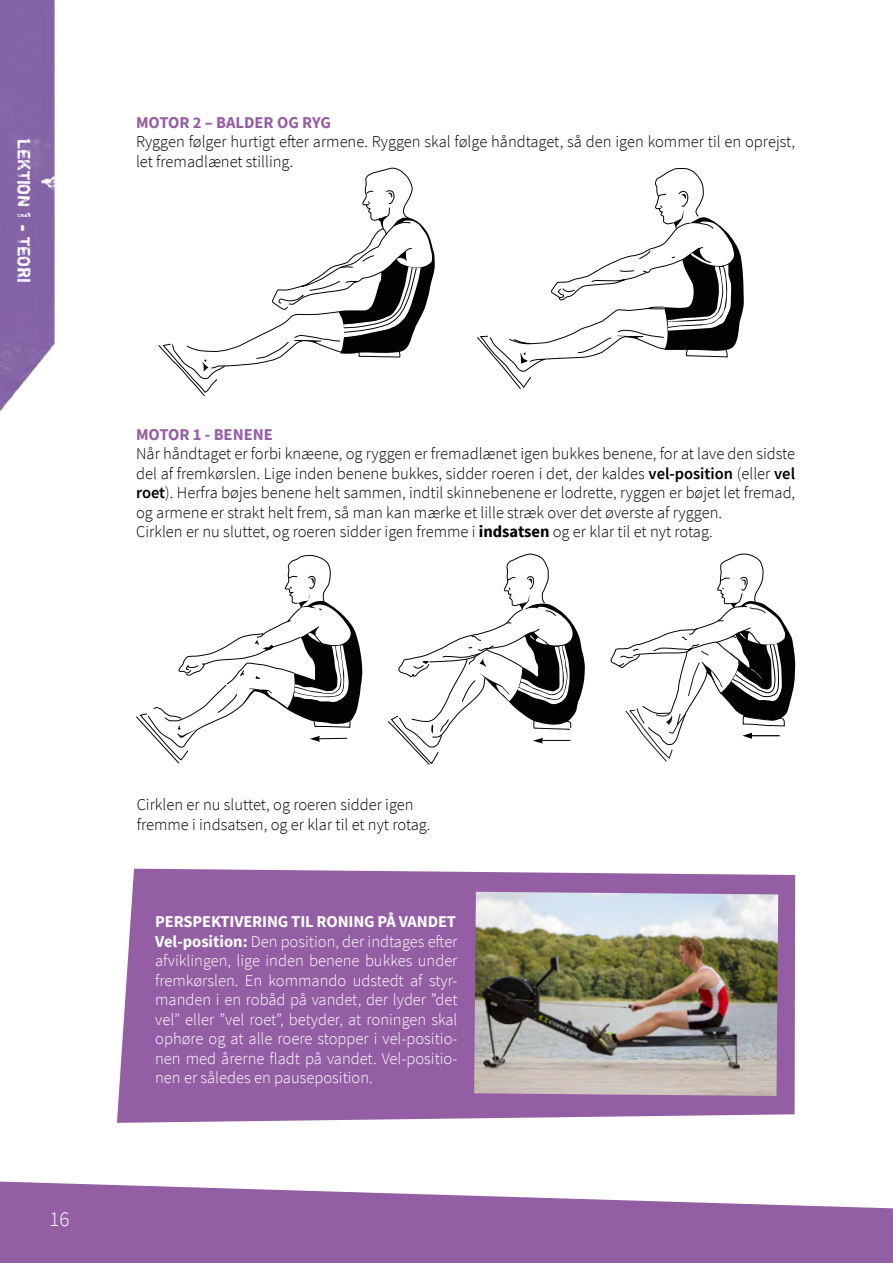
<style>
.page{position:relative;width:893px;height:1263px;background:#fff}
.page>*{position:absolute;margin:0;border:0;box-sizing:border-box;transform-origin:0 0}
.t1{font:300 21px "Source Sans Pro";color:#fff}
.t2{font:18px "Shortcut";color:#fff}
.t3{font:300 16.5px/19.5px "Source Sans Pro";color:#000}
.t4{font:300 16.5px/19.5px "Source Sans Pro";color:#fff;text-align:justify}
.t5{font:700 16.5px "Source Sans Pro";color:#945ea4}
.s1{font-weight:600}
.s2{font-weight:700}
</style>
<div class="page">
<img style="left:0;top:0;width:55px;height:412px">
<svg style="left:136px;top:555px;width:226px;height:208px"></svg>
<svg style="left:117px;top:869px;width:678px;height:254px;background:#9a68a9"></svg>
<img style="left:474px;top:892px;width:304px;height:204px">
<svg style="left:610px;top:554px;width:185px;height:207px"></svg>
<svg style="left:0;top:1181px;width:893px;height:82px;fill:#945ea4"></svg>
<svg style="left:477px;top:168px;width:267px;height:221px"></svg>
<svg style="left:158px;top:168px;width:277px;height:228px"></svg>
<svg style="left:388px;top:554px;width:197px;height:211px"></svg>
<p class="t2" style="left:35px;top:139px;width:145px;rotate:90deg">LEKTION 1 - TEORI</p>
<p class="t5" style="left:136px;top:111px;width:196px">MOTOR 2 – BALDER OG RYG</p>
<p class="t3" style="left:136px;top:132px;width:661px">Ryggen følger hurtigt efter armene. Ryggen skal følge håndtaget, så den igen kommer til en oprejst, let fremadlænet stilling.</p>
<p class="t5" style="left:136px;top:423px;width:138px">MOTOR 1 - BENENE</p>
<p class="t3" style="left:136px;top:444px;width:661px">Når håndtaget er forbi knæene, og ryggen er fremadlænet igen bukkes benene, for at lave den sidste del af fremkørslen. Lige inden benene bukkes, sidder roeren i det, der kaldes <span class="s1">vel-position</span> (eller <span class="s1">vel roet</span>). Herfra bøjes benene helt sammen, indtil skinnebenene er lodrette, ryggen er bøjet let fremad, og armene er strakt helt frem, så man kan mærke et lille stræk over det øverste af ryggen.<br>Cirklen er nu sluttet, og roeren sidder igen fremme i <span class="s2">indsatsen</span> og er klar til et nyt rotag.</p>
<p class="t1" style="left:49px;top:1206px;width:22px">16</p>
<p class="t3" style="left:137px;top:795px;width:295px">Cirklen er nu sluttet, og roeren sidder igen fremme i indsatsen, og er klar til et nyt rotag.</p>
<p class="t4" style="left:155px;top:912px;width:304px"><span class="s2">PERSPEKTIVERING TIL RONING PÅ VANDET Vel-position:</span> Den position, der indtages efter afviklingen, lige inden benene bukkes under fremkørslen. En kommando udstedt af styr&shy;manden i en robåd på vandet, der lyder ”det vel” eller ”vel roet”, betyder, at roningen skal ophøre og at alle roere stopper i vel-positio&shy;nen med årerne fladt på vandet. Vel-positio&shy;nen er således en pauseposition.</p>
</div>
